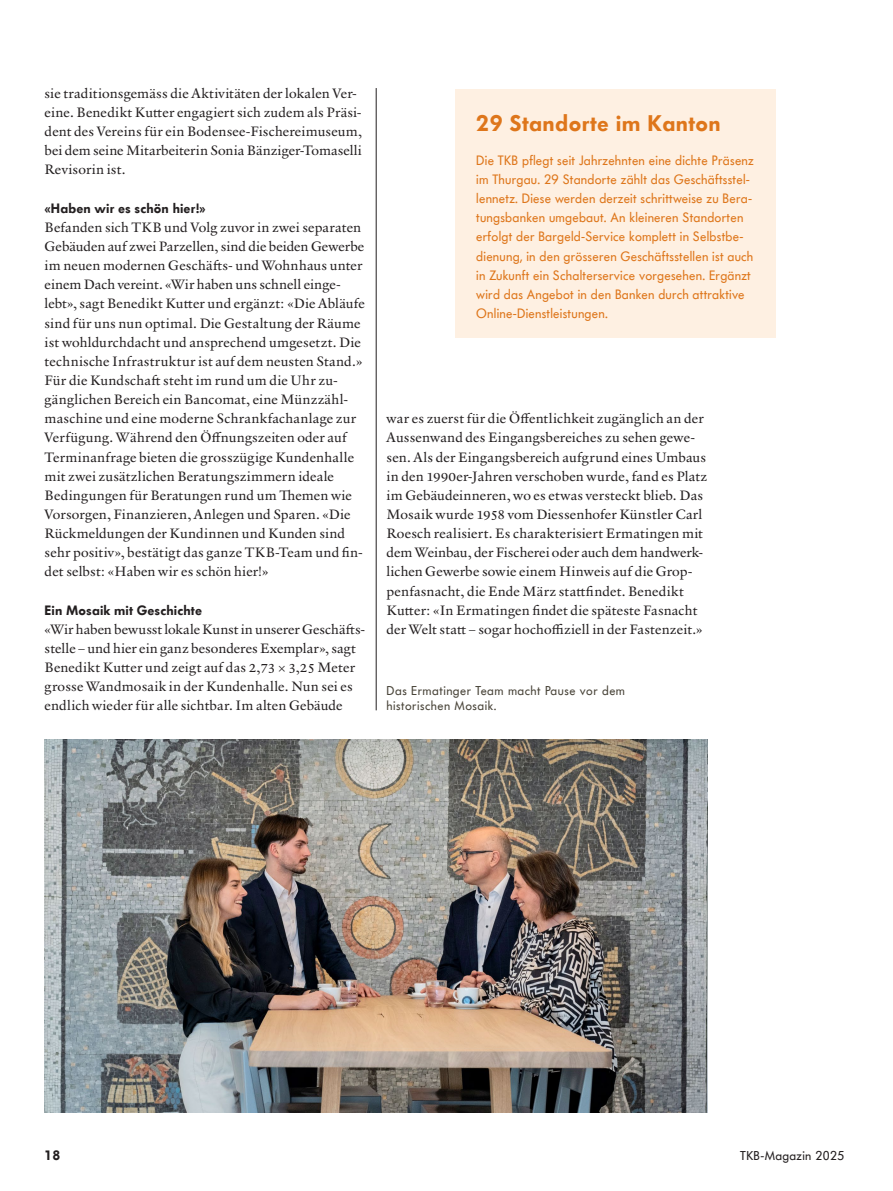
<style>
.page{position:relative;width:893px;height:1191px;background:#fff}
.page>*{position:absolute;margin:0;border:0;box-sizing:border-box;transform-origin:0 0}
.t1{font:600 22.5px "Futura BQ";letter-spacing:.02em;color:#de761b}
.t2{font:13.8px/19.2px "Verdigris MVB Pro Text";letter-spacing:.015em;color:#231f20}
.t3{font:13.5px/19.2px "Futura BQ";letter-spacing:.02em;color:#de761b}
.t4{font:600 13.5px "Futura BQ";letter-spacing:.01em;color:#231f20}
.t5{font:12.75px/15.6px "Futura BQ";letter-spacing:.04em;color:#4a453a}
.t6{font:12.75px "Futura BQ";letter-spacing:.03em;color:#231f20}
</style>
<div class="page">
<img style="left:45px;top:739px;width:662px;height:373px">
<div style="left:455px;top:89px;width:321px;height:249px;background:#fef0e2"></div>
<hr style="left:376px;top:88px;width:1px;height:622px;background:#231f20">
<p class="t2" style="left:45px;top:83px;width:319px">sie traditionsgemäss die Aktivitäten der lokalen Ver&shy;eine. Benedikt Kutter engagiert sich zudem als Präsi&shy;dent des Vereins für ein Bodensee-Fischereimuseum, bei dem seine Mitarbeiterin Sonia Bänziger-Tomaselli Revisorin ist.</p>
<p class="t4" style="left:45px;top:199px;width:163px">«Haben wir es schön hier!»</p>
<p class="t2" style="left:45px;top:217px;width:322px">Befanden sich TKB und Volg zuvor in zwei separaten Gebäuden auf zwei Parzellen, sind die beiden Gewerbe im neuen modernen Geschäfts- und Wohnhaus unter einem Dach vereint. «Wir haben uns schnell einge&shy;lebt», sagt Benedikt Kutter und ergänzt: «Die Abläufe sind für uns nun optimal. Die Gestaltung der Räume ist wohldurchdacht und ansprechend umgesetzt. Die technische Infrastruktur ist auf dem neusten Stand.» Für die Kundschaft steht im rund um die Uhr zu&shy;gänglichen Bereich ein Bancomat, eine Münzzähl&shy;maschine und eine moderne Schrankfachanlage zur Verfügung. Während den Öffnungszeiten oder auf Terminanfrage bieten die grosszügige Kundenhalle mit zwei zusätzlichen Beratungszimmern ideale Bedingungen für Beratungen rund um Themen wie Vorsorgen, Finanzieren, Anlegen und Sparen. «Die Rückmeldungen der Kundinnen und Kunden sind sehr positiv», bestätigt das ganze TKB-Team und fin&shy;det selbst: «Haben wir es schön hier!»</p>
<p class="t4" style="left:45px;top:601px;width:159px">Ein Mosaik mit Geschichte</p>
<p class="t2" style="left:45px;top:619px;width:322px">«Wir haben bewusst lokale Kunst in unserer Geschäfts&shy;stelle – und hier ein ganz besonderes Exemplar», sagt Benedikt Kutter und zeigt auf das 2,73 × 3,25 Meter grosse Wandmosaik in der Kundenhalle. Nun sei es endlich wieder für alle sichtbar. Im alten Gebäude</p>
<h1 class="t1" style="left:476px;top:108px;width:246px">29 Standorte im Kanton</h1>
<p class="t3" style="left:476px;top:150px;width:279px">Die TKB pflegt seit Jahrzehnten eine dichte Präsenz im Thurgau. 29 Standorte zählt das Geschäftsstel&shy;lennetz. Diese werden derzeit schrittweise zu Bera&shy;tungsbanken umgebaut. An kleineren Standorten erfolgt der Bargeld-Service komplett in Selbstbe&shy;dienung, in den grösseren Geschäftsstellen ist auch in Zukunft ein Schalterservice vorgesehen. Ergänzt wird das Angebot in den Banken durch attraktive Online-Dienstleistungen.</p>
<p class="t2" style="left:387px;top:408px;width:322px">war es zuerst für die Öffentlichkeit zugänglich an der Aussenwand des Eingangsbereiches zu sehen gewe&shy;sen. Als der Eingangsbereich aufgrund eines Umbaus in den 1990er-Jahren verschoben wurde, fand es Platz im Gebäudeinneren, wo es etwas versteckt blieb. Das Mosaik wurde 1958 vom Diessenhofer Künstler Carl Roesch realisiert. Es charakterisiert Ermatingen mit dem Weinbau, der Fischerei oder auch dem handwerk&shy;lichen Gewerbe sowie einem Hinweis auf die Grop&shy;penfasnacht, die Ende März stattfindet. Benedikt Kutter: «In Ermatingen findet die späteste Fasnacht der Welt statt – sogar hochoffiziell in der Fastenzeit.»</p>
<p class="t5" style="left:387px;top:682px;width:240px">Das Ermatinger Team macht Pause vor dem historischen Mosaik.</p>
<p class="t4" style="left:45px;top:1146px;width:17px">18</p>
<p class="t6" style="left:740px;top:1146px;width:106px">TKB-Magazin 2025</p>
</div>
